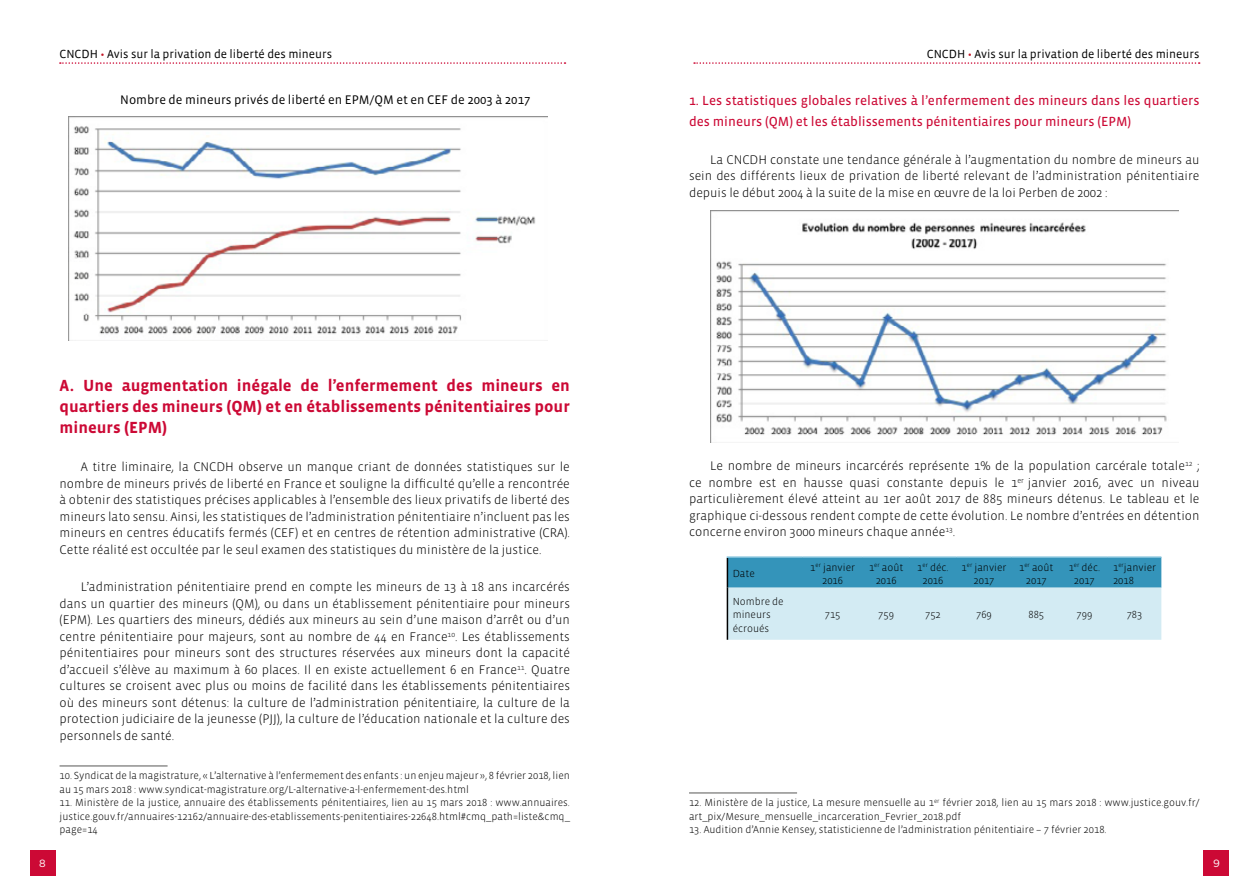
<style>
.page{position:relative;width:1259px;height:893px;background:#fff}
.page>*{position:absolute;margin:0;border:0;box-sizing:border-box;transform-origin:0 0}
.t1{font:700 16.5px/21px "Vista Sans OT";color:#cc0935;text-align:justify}
.t2{font:13.5px/21px "Vista Sans OT";color:#cc0935}
.t3{font:300 12.75px/16.5px "Vista Sans OT";color:#000;text-align:justify}
.t4{font:12.75px "Vista Sans OT";color:#000}
.t5{font:12px "Vista Sans";color:#000}
.t6{font:300 10.5px/13.5px "Vista Sans OT";color:#000;text-align:center}
.t7{font:10.5px "Gotham";color:#fff}
.s1{color:#c31727}
</style>
<div class="page">
<svg style="left:694px;top:62px;width:505px;height:2px"></svg>
<svg style="left:60px;top:62px;width:505px;height:2px"></svg>
<div style="left:30px;top:850px;width:25px;height:26px;background:#cc0935"></div>
<div style="left:1203px;top:850px;width:26px;height:26px;background:#cc0935"></div>
<hr style="left:60px;top:766px;width:108px;height:1px;background:#575756">
<img style="left:69px;top:117px;width:478px;height:223px">
<hr style="left:689px;top:793px;width:108px;height:1px;background:#575756">
<img style="left:710px;top:210px;width:468px;height:232px">
<svg style="left:728px;top:558px;width:433px;height:82px;background:#9acbde"></svg>
<hr style="left:726px;top:558px;width:2px;height:30px;background:#000">
<hr style="left:726px;top:556px;width:76px;height:2px;background:#80c1db">
<hr style="left:802px;top:556px;width:61px;height:2px;background:#80c1db">
<hr style="left:863px;top:556px;width:46px;height:2px;background:#80c1db">
<hr style="left:909px;top:556px;width:47px;height:2px;background:#80c1db">
<hr style="left:956px;top:556px;width:55px;height:2px;background:#80c1db">
<hr style="left:1011px;top:556px;width:50px;height:2px;background:#80c1db">
<hr style="left:1061px;top:556px;width:46px;height:2px;background:#80c1db">
<hr style="left:1107px;top:556px;width:54px;height:2px;background:#80c1db">
<hr style="left:726px;top:588px;width:2px;height:52px;background:#000">
<p class="t5" style="left:60px;top:48px;width:274px">CNCDH <span class="s1">•</span> Avis sur la privation de liberté des mineurs</p>
<p class="t5" style="left:927px;top:48px;width:274px">CNCDH <span class="s1">•</span> Avis sur la privation de liberté des mineurs</p>
<p class="t4" style="left:120px;top:94px;width:412px">Nombre de mineurs privés de liberté en EPM/QM et en CEF de 2003 à 2017</p>
<p class="t1" style="left:60px;top:375px;width:512px">A. Une augmentation inégale de l’enfermement des mineurs en quartiers des mineurs (QM) et en établissements pénitentiaires pour mineurs (EPM)</p>
<p class="t3" style="left:60px;top:459px;width:512px;text-indent:21px">A titre liminaire, la CNCDH observe un manque criant de données statistiques sur le nombre de mineurs privés de liberté en France et souligne la difficulté qu’elle a rencontrée à obtenir des statistiques précises applicables à l’ensemble des lieux privatifs de liberté des mineurs lato sensu. Ainsi, les statistiques de l’administration pénitentiaire n’incluent pas les mineurs en centres éducatifs fermés (CEF) et en centres de rétention administrative (CRA).<br>Cette réalité est occultée par le seul examen des statistiques du ministère de la justice.</p>
<p class="t3" style="left:60px;top:579px;width:512px;text-indent:21px">L’administration pénitentiaire prend en compte les mineurs de 13 à 18 ans incarcérés dans un quartier des mineurs (QM), ou dans un établissement pénitentiaire pour mineurs (EPM). Les quartiers des mineurs, dédiés aux mineurs au sein d’une maison d’arrêt ou d’un centre pénitentiaire pour majeurs, sont au nombre de 44 en France<sup>10</sup>. Les établissements pénitentiaires pour mineurs sont des structures réservées aux mineurs dont la capacité d’accueil s’élève au maximum à 60 places. Il en existe actuellement 6 en France<sup>11</sup>. Quatre cultures se croisent avec plus ou moins de facilité dans les établissements pénitentiaires où des mineurs sont détenus: la culture de l’administration pénitentiaire, la culture de la protection judiciaire de la jeunesse (PJJ), la culture de l’éducation nationale et la culture des personnels de santé.</p>
<p class="t6" style="left:60px;top:769px;width:512px;text-align:left">10. Syndicat de la magistrature, « L’alternative à l’enfermement des enfants : un enjeu majeur », 8 février 2018, lien au 15 mars 2018 : www.syndicat-magistrature.org/L-alternative-a-l-enfermement-des.html</p>
<p class="t6" style="left:60px;top:796px;width:512px;text-align:justify">11. Ministère de la justice, annuaire des établissements pénitentiaires, lien au 15 mars 2018 : www.annuaires. justice.gouv.fr/annuaires-12162/annuaire-des-etablissements-penitentiaires-22648.html#cmq_path=liste&amp;cmq_ page=14</p>
<p class="t2" style="left:689px;top:90px;width:512px">1. Les statistiques globales relatives à l’enfermement des mineurs dans les quartiers des mineurs (QM) et les établissements pénitentiaires pour mineurs (EPM)</p>
<p class="t3" style="left:689px;top:151px;width:512px;text-indent:21px">La CNCDH constate une tendance générale à l’augmentation du nombre de mineurs au sein des différents lieux de privation de liberté relevant de l’administration pénitentiaire depuis le début 2004 à la suite de la mise en œuvre de la loi Perben de 2002 :</p>
<p class="t3" style="left:689px;top:458px;width:512px;text-indent:21px">Le nombre de mineurs incarcérés représente 1% de la population carcérale totale<sup>12</sup> ; ce nombre est en hausse quasi constante depuis le 1<sup>er</sup> janvier 2016, avec un niveau particulièrement élevé atteint au 1er août 2017 de 885 mineurs détenus. Le tableau et le graphique ci-dessous rendent compte de cette évolution. Le nombre d’entrées en détention concerne environ 3000 mineurs chaque année<sup>13</sup>.</p>
<p class="t6" style="left:732px;top:567px;width:24px">Date</p>
<p class="t6" style="left:810px;top:560px;width:46px">1<sup>er</sup> janvier<br>2016</p>
<p class="t6" style="left:869px;top:560px;width:36px">1<sup>er</sup> août<br>2016</p>
<p class="t6" style="left:917px;top:560px;width:33px">1<sup>er</sup> déc.<br>2016</p>
<p class="t6" style="left:961px;top:560px;width:46px">1<sup>er</sup> janvier<br>2017</p>
<p class="t6" style="left:1019px;top:560px;width:36px">1<sup>er</sup> août<br>2017</p>
<p class="t6" style="left:1068px;top:560px;width:33px">1<sup>er</sup> déc.<br>2017</p>
<p class="t6" style="left:1113px;top:560px;width:45px;text-align:left">1<sup>er</sup>janvier<br>2018</p>
<p class="t6" style="left:732px;top:595px;width:52px;text-align:left">Nombre de mineurs écroués</p>
<p class="t6" style="left:825px;top:608px;width:17px">715</p>
<p class="t6" style="left:878px;top:608px;width:17px">759</p>
<p class="t6" style="left:925px;top:608px;width:17px">752</p>
<p class="t6" style="left:976px;top:608px;width:17px">769</p>
<p class="t6" style="left:1028px;top:608px;width:17px">885</p>
<p class="t6" style="left:1076px;top:608px;width:17px">799</p>
<p class="t6" style="left:1126px;top:608px;width:17px">783</p>
<p class="t6" style="left:689px;top:796px;width:512px;text-align:left">12. Ministère de la justice, La mesure mensuelle au 1<sup>er</sup> février 2018, lien au 15 mars 2018 : www.justice.gouv.fr/ art_pix/Mesure_mensuelle_incarceration_Fevrier_2018.pdf</p>
<p class="t6" style="left:689px;top:823px;width:419px">13. Audition d’Annie Kensey, statisticienne de l’administration pénitentiaire – 7 février 2018.</p>
<p class="t7" style="left:39px;top:857px;width:8px">8</p>
<p class="t7" style="left:1213px;top:857px;width:8px">9</p>
</div>
